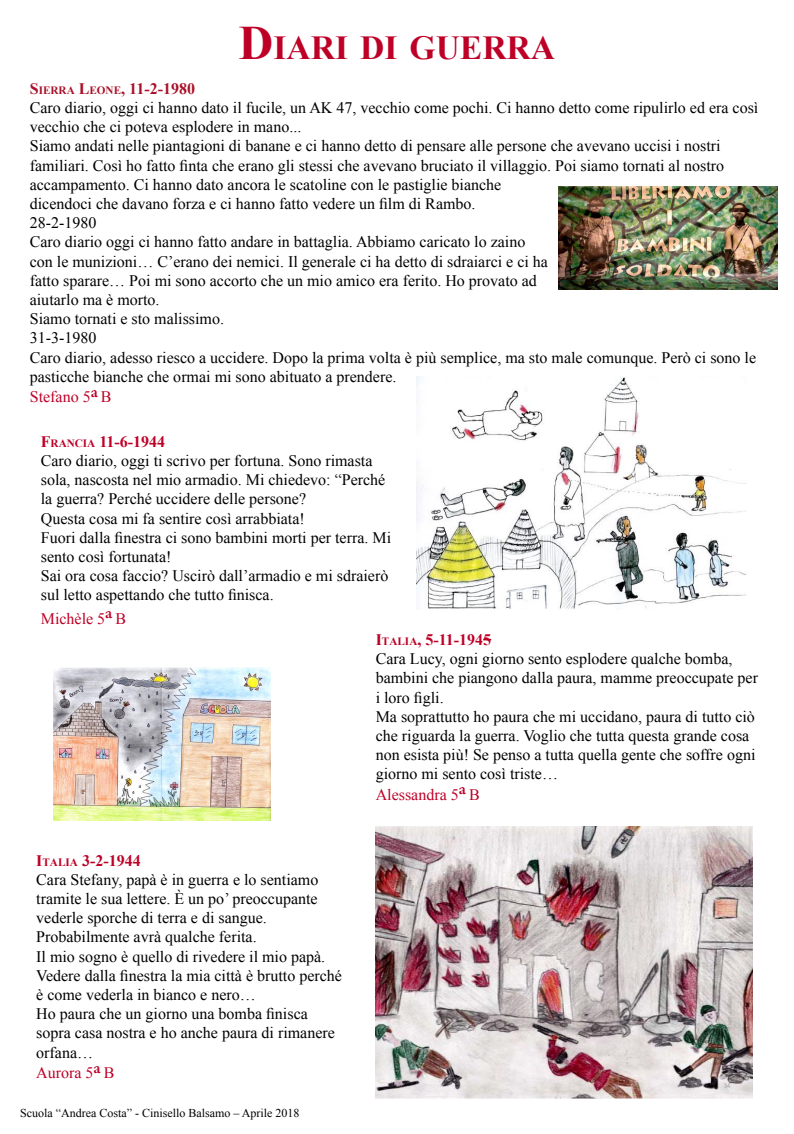
<style>
.page{position:relative;width:794px;height:1134px;background:#fff}
.page>*{position:absolute;margin:0;border:0;box-sizing:border-box;transform-origin:0 0}
.t1{font:700 33.6px "Times New Roman";color:#be0027}
.t2{font:16px/19.2px "Times New Roman";color:#000}
.t3{font:700 16px "Times New Roman";color:#be0027}
.t4{font:16px "Times New Roman";color:#be0027}
.t5{font:700 16px "Times New Roman";color:#a9122a}
.t6{font:12px "Times New Roman";color:#000}
.s1{font-size:48px}
.s2{font-size:11.2px}
</style>
<div class="page">
<img style="left:376px;top:827px;width:377px;height:272px">
<img style="left:417px;top:377px;width:330px;height:232px">
<img style="left:558px;top:186px;width:219px;height:103px">
<img style="left:53px;top:668px;width:217px;height:153px">
<p class="t1" style="left:239px;top:24px;width:318px"><span class="s1">D</span>IARI DI GUERRA</p>
<p class="t5" style="left:30px;top:77px;width:167px">S<span class="s2">IERRA</span> L<span class="s2">EONE</span>, 11-2-1980</p>
<p class="t2" style="left:30px;top:98px;width:730px">Caro diario, oggi ci hanno dato il fucile, un AK 47, vecchio come pochi. Ci hanno detto come ripulirlo ed era così vecchio che ci poteva esplodere in mano...</p>
<p class="t2" style="left:30px;top:136px;width:696px">Siamo andati nelle piantagioni di banane e ci hanno detto di pensare alle persone che avevano uccisi i nostri familiari. Così ho fatto finta che erano gli stessi che avevano bruciato il villaggio. Poi siamo tornati al nostro accampamento. Ci hanno dato ancora le scatoline con le pastiglie bianche<br>dicendoci che davano forza e ci hanno fatto vedere un film di Rambo.</p>
<p class="t2" style="left:30px;top:213px;width:68px">28-2-1980</p>
<p class="t2" style="left:30px;top:232px;width:520px">Caro diario oggi ci hanno fatto andare in battaglia. Abbiamo caricato lo zaino con le munizioni… C’erano dei nemici. Il generale ci ha detto di sdraiarci e ci ha fatto sparare… Poi mi sono accorto che un mio amico era ferito. Ho provato ad aiutarlo ma è morto.</p>
<p class="t2" style="left:30px;top:309px;width:196px">Siamo tornati e sto malissimo.</p>
<p class="t2" style="left:30px;top:328px;width:68px">31-3-1980</p>
<p class="t2" style="left:30px;top:347px;width:728px">Caro diario, adesso riesco a uccidere. Dopo la prima volta è più semplice, ma sto male comunque. Però ci sono le pasticche bianche che ormai mi sono abituato a prendere.</p>
<p class="t4" style="left:30px;top:386px;width:83px">Stefano 5<sup>a</sup> B</p>
<p class="t3" style="left:41px;top:430px;width:126px">F<span class="s2">RANCIA</span> 11-6-1944</p>
<p class="t2" style="left:41px;top:451px;width:346px">Caro diario, oggi ti scrivo per fortuna. Sono rimasta sola, nascosta nel mio armadio. Mi chiedevo: “Perché la guerra? Perché uccidere delle persone?</p>
<p class="t2" style="left:41px;top:508px;width:265px">Questa cosa mi fa sentire così arrabbiata!</p>
<p class="t2" style="left:41px;top:528px;width:352px">Fuori dalla finestra ci sono bambini morti per terra. Mi sento così fortunata!</p>
<p class="t2" style="left:41px;top:566px;width:349px">Sai ora cosa faccio? Uscirò dall’armadio e mi sdraierò sul letto aspettando che tutto finisca.</p>
<p class="t4" style="left:41px;top:607px;width:87px">Michèle 5<sup>a</sup> B</p>
<p class="t3" style="left:376px;top:629px;width:117px">I<span class="s2">TALIA</span>, 5-11-1945</p>
<p class="t2" style="left:376px;top:649px;width:384px">Cara Lucy, ogni giorno sento esplodere qualche bomba, bambini che piangono dalla paura, mamme preoccupate per i loro figli.</p>
<p class="t2" style="left:376px;top:707px;width:381px">Ma soprattutto ho paura che mi uccidano, paura di tutto ciò che riguarda la guerra. Voglio che tutta questa grande cosa non esista più! Se penso a tutta quella gente che soffre ogni giorno mi sento così triste…</p>
<p class="t4" style="left:376px;top:784px;width:106px">Alessandra 5<sup>a</sup> B</p>
<p class="t3" style="left:36px;top:849px;width:106px">I<span class="s2">TALIA</span> 3-2-1944</p>
<p class="t2" style="left:36px;top:869px;width:283px">Cara Stefany, papà è in guerra e lo sentiamo tramite le sua lettere. È un po’ preoccupante vederle sporche di terra e di sangue.<br>Probabilmente avrà qualche ferita.</p>
<p class="t2" style="left:36px;top:946px;width:290px">Il mio sogno è quello di rivedere il mio papà.</p>
<p class="t2" style="left:36px;top:965px;width:307px">Vedere dalla finestra la mia città è brutto perché è come vederla in bianco e nero…</p>
<p class="t2" style="left:36px;top:1004px;width:300px">Ho paura che un giorno una bomba finisca sopra casa nostra e ho anche paura di rimanere orfana…</p>
<p class="t4" style="left:36px;top:1062px;width:80px">Aurora 5<sup>a</sup> B</p>
<p class="t6" style="left:20px;top:1105px;width:281px">Scuola “Andrea Costa” - Cinisello Balsamo – Aprile 2018</p>
</div>
